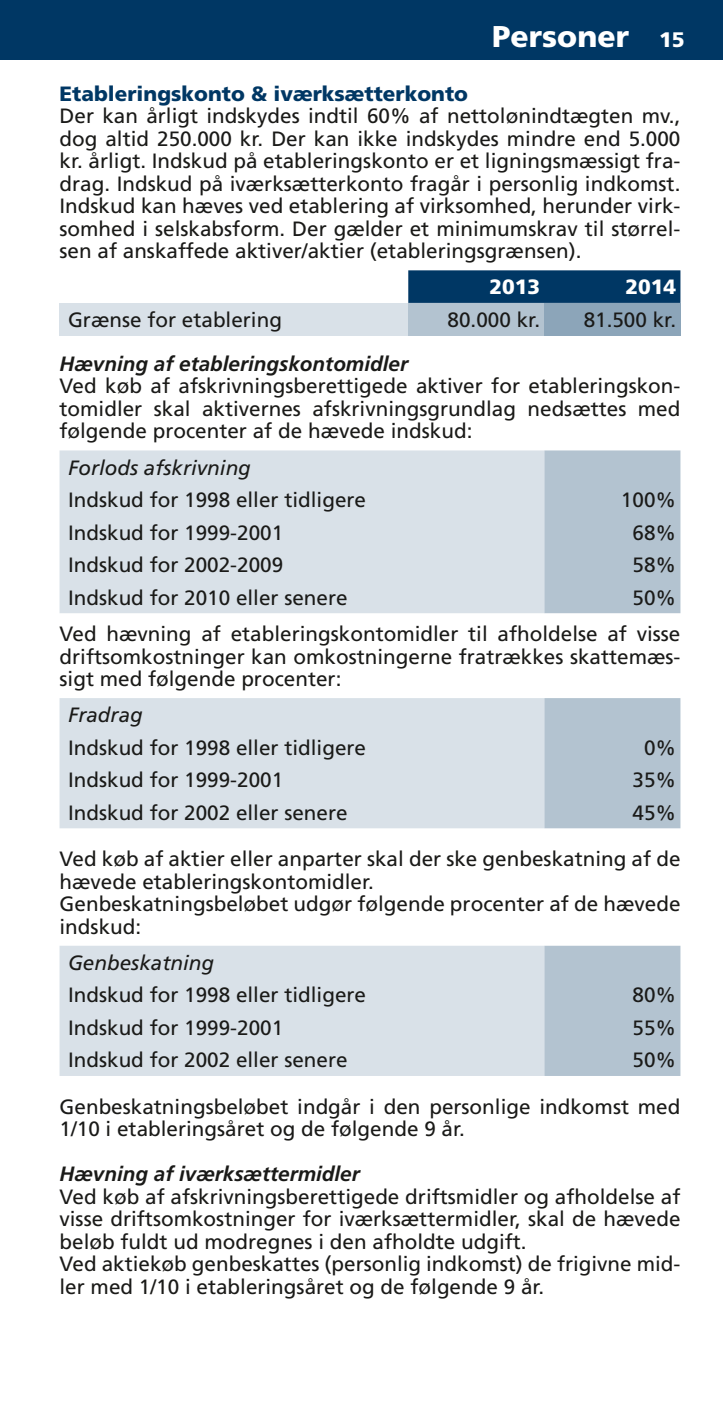
<style>
.page{position:relative;width:723px;height:1404px;background:#fff}
.page>*{position:absolute;margin:0;border:0;box-sizing:border-box;transform-origin:0 0}
.t1{font:900 30px "Frutiger LT Std";color:#fff}
.t2{font:20.7px/22.5px "Frutiger LT Std";color:#1a1a18}
.t3{font:italic 700 20.7px "Frutiger LT Std";color:#1a1a18}
.t4{font:italic 20.7px "Frutiger LT Std";color:#1a1a18}
.t5{font:900 20.7px "Frutiger LT Std";color:#003764}
.t6{font:900 20.7px "Frutiger LT Std";color:#fff}
.s1{font-size:21px}
</style>
<div class="page">
<div style="left:0;top:0;width:723px;height:60px;background:#003764"></div>
<div style="left:408px;top:270px;width:272px;height:33px;background:#003764"></div>
<div style="left:60px;top:303px;width:348px;height:32px;background:#d9e1e8"></div>
<div style="left:408px;top:303px;width:136px;height:32px;background:#b3c3d0"></div>
<div style="left:544px;top:303px;width:136px;height:32px;background:#8ca5b9"></div>
<div style="left:60px;top:450px;width:484px;height:163px;background:#d9e1e8"></div>
<div style="left:544px;top:450px;width:136px;height:163px;background:#b3c3d0"></div>
<div style="left:60px;top:698px;width:484px;height:130px;background:#d9e1e8"></div>
<div style="left:544px;top:698px;width:136px;height:130px;background:#b3c3d0"></div>
<div style="left:60px;top:946px;width:484px;height:129px;background:#d9e1e8"></div>
<div style="left:544px;top:945px;width:136px;height:130px;background:#b3c3d0"></div>
<h1 class="t1" style="left:492px;top:18px;width:194px">Personer <span class="s1">15</span></h1>
<p class="t5" style="left:60px;top:81px;width:410px">Etableringskonto &amp; iværksætterkonto</p>
<p class="t2" style="left:60px;top:105px;width:622px;text-align:justify">Der kan årligt indskydes indtil 60% af nettolønindtægten mv., dog altid 250.000 kr. Der kan ikke indskydes mindre end 5.000 kr. årligt. Indskud på etableringskonto er et ligningsmæssigt fra&shy;drag. Indskud på iværksætterkonto fragår i personlig indkomst.<br>Indskud kan hæves ved etablering af virksomhed, herunder virk&shy;somhed i selskabsform. Der gælder et minimumskrav til størrel&shy;sen af anskaffede aktiver/aktier (etableringsgrænsen).</p>
<p class="t6" style="left:489px;top:274px;width:52px">2013</p>
<p class="t6" style="left:625px;top:274px;width:52px">2014</p>
<p class="t2" style="left:68px;top:308px;width:215px">Grænse for etablering</p>
<p class="t2" style="left:448px;top:308px;width:94px">80.000 kr.</p>
<p class="t2" style="left:584px;top:308px;width:94px">81.500 kr.</p>
<p class="t3" style="left:60px;top:351px;width:350px">Hævning af etableringskontomidler</p>
<p class="t2" style="left:60px;top:375px;width:622px;text-align:justify">Ved køb af afskrivningsberettigede aktiver for etableringskon&shy;tomidler skal aktivernes afskrivningsgrundlag nedsættes med følgende procenter af de hævede indskud:</p>
<p class="t4" style="left:68px;top:455px;width:184px">Forlods afskrivning</p>
<p class="t2" style="left:68px;top:488px;width:299px">Indskud for 1998 eller tidligere</p>
<p class="t2" style="left:621px;top:488px;width:57px">100%</p>
<p class="t2" style="left:68px;top:521px;width:217px">Indskud for 1999-2001</p>
<p class="t2" style="left:632px;top:521px;width:45px">68%</p>
<p class="t2" style="left:68px;top:553px;width:217px">Indskud for 2002-2009</p>
<p class="t2" style="left:632px;top:553px;width:45px">58%</p>
<p class="t2" style="left:68px;top:586px;width:281px">Indskud for 2010 eller senere</p>
<p class="t2" style="left:60px;top:579px;width:622px;line-height:36.3px;text-align:right">50%<br>Ved hævning af etableringskontomidler til afholdelse af visse</p>
<p class="t2" style="left:60px;top:645px;width:622px">driftsomkostninger kan omkostningerne fratrækkes skattemæs&shy;sigt med følgende procenter:</p>
<p class="t4" style="left:68px;top:702px;width:76px">Fradrag</p>
<p class="t2" style="left:68px;top:736px;width:299px">Indskud for 1998 eller tidligere</p>
<p class="t2" style="left:644px;top:736px;width:34px">0%</p>
<p class="t2" style="left:68px;top:768px;width:217px">Indskud for 1999-2001</p>
<p class="t2" style="left:632px;top:768px;width:45px">35%</p>
<p class="t2" style="left:68px;top:801px;width:281px">Indskud for 2002 eller senere</p>
<p class="t2" style="left:632px;top:801px;width:45px">45%</p>
<p class="t2" style="left:60px;top:847px;width:622px">Ved køb af aktier eller anparter skal der ske genbeskatning af de hævede etableringskontomidler.<br>Genbeskatningsbeløbet udgør følgende procenter af de hævede indskud:</p>
<p class="t4" style="left:68px;top:950px;width:148px">Genbeskatning</p>
<p class="t2" style="left:68px;top:983px;width:299px">Indskud for 1998 eller tidligere</p>
<p class="t2" style="left:632px;top:983px;width:45px">80%</p>
<p class="t2" style="left:68px;top:1016px;width:217px">Indskud for 1999-2001</p>
<p class="t2" style="left:632px;top:1016px;width:45px">55%</p>
<p class="t2" style="left:68px;top:1048px;width:281px">Indskud for 2002 eller senere</p>
<p class="t2" style="left:632px;top:1048px;width:45px">50%</p>
<p class="t2" style="left:60px;top:1095px;width:622px">Genbeskatningsbeløbet indgår i den personlige indkomst med<br>1/10 i etableringsåret og de følgende 9 år.</p>
<p class="t3" style="left:60px;top:1161px;width:302px">Hævning af iværksættermidler</p>
<p class="t2" style="left:60px;top:1185px;width:622px">Ved køb af afskrivningsberettigede driftsmidler og afholdelse af visse driftsomkostninger for iværksættermidler, skal de hævede beløb fuldt ud modregnes i den afholdte udgift.<br>Ved aktiekøb genbeskattes (personlig indkomst) de frigivne mid&shy;ler med 1/10 i etableringsåret og de følgende 9 år.</p>
</div>
